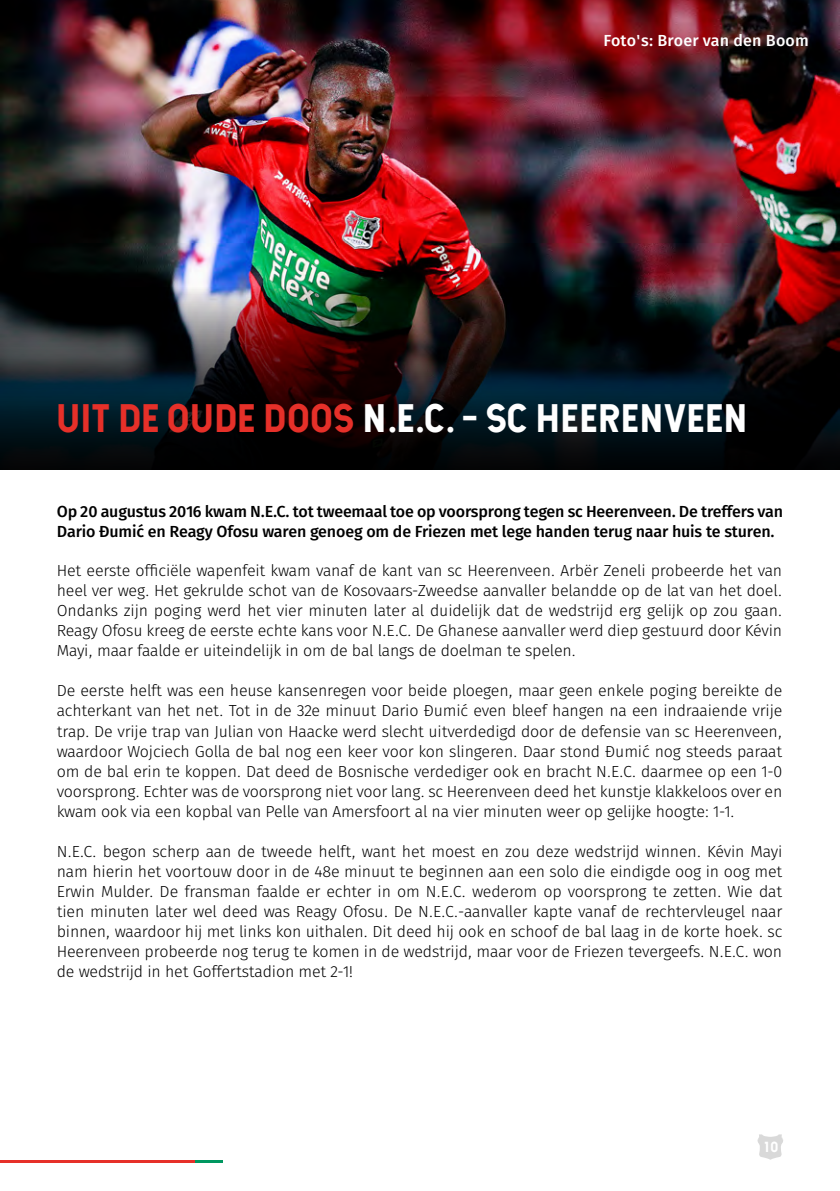
<style>
.page{position:relative;width:840px;height:1191px;background:#fff}
.page>*{position:absolute;margin:0;border:0;box-sizing:border-box;transform-origin:0 0}
.t1{font:38px "Hansief";letter-spacing:.03em;color:#fff}
.t2{font:16px/20px "Fira Sans OT Light";letter-spacing:-.01em;color:#000;text-align:justify}
.t3{font:16px/20px "Fira Sans OT Medium";letter-spacing:-.01em;color:#000}
.t4{font:16px "Fira Sans OT Medium";letter-spacing:.01em;color:#fff}
.t5{font:14px "Hansief";color:#fff}
.s1{color:#e63029}
</style>
<div class="page">
<img style="left:0;top:0;width:839px;height:220px">
<svg style="left:757px;top:1134px;width:25px;height:25px"></svg>
<hr style="left:194px;top:1159px;width:29px;height:3px;background:#009760">
<hr style="left:0;top:1159px;width:194px;height:3px;background:#e63029">
<img style="left:0;top:221px;width:839px;height:249px">
<p class="t4" style="left:603px;top:29px;width:207px">Foto's: Broer van den Boom</p>
<h1 class="t1" style="left:57px;top:394px;width:691px"><span class="s1">UIT DE OUDE DOOS</span> N.E.C. - SC HEERENVEEN</h1>
<p class="t3" style="left:57px;top:503px;width:727px">Op 20 augustus 2016 kwam N.E.C. tot tweemaal toe op voorsprong tegen sc Heerenveen. De treffers van<br>Dario Đumić en Reagy Ofosu waren genoeg om de Friezen met lege handen terug naar huis te sturen.</p>
<p class="t2" style="left:57px;top:562px;width:726px">Het eerste officiële wapenfeit kwam vanaf de kant van sc Heerenveen. Arbër Zeneli probeerde het van heel ver weg. Het gekrulde schot van de Kosovaars-Zweedse aanvaller belandde op de lat van het doel.<br>Ondanks zijn poging werd het vier minuten later al duidelijk dat de wedstrijd erg gelijk op zou gaan.<br>Reagy Ofosu kreeg de eerste echte kans voor N.E.C. De Ghanese aanvaller werd diep gestuurd door Kévin Mayi, maar faalde er uiteindelijk in om de bal langs de doelman te spelen.</p>
<p class="t2" style="left:57px;top:682px;width:726px">De eerste helft was een heuse kansenregen voor beide ploegen, maar geen enkele poging bereikte de achterkant van het net. Tot in de 32e minuut Dario Đumić even bleef hangen na een indraaiende vrije trap. De vrije trap van Julian von Haacke werd slecht uitverdedigd door de defensie van sc Heerenveen, waardoor Wojciech Golla de bal nog een keer voor kon slingeren. Daar stond Đumić nog steeds paraat om de bal erin te koppen. Dat deed de Bosnische verdediger ook en bracht N.E.C. daarmee op een 1-0 voorsprong. Echter was de voorsprong niet voor lang. sc Heerenveen deed het kunstje klakkeloos over en kwam ook via een kopbal van Pelle van Amersfoort al na vier minuten weer op gelijke hoogte: 1-1.</p>
<p class="t2" style="left:57px;top:842px;width:726px">N.E.C. begon scherp aan de tweede helft, want het moest en zou deze wedstrijd winnen. Kévin Mayi nam hierin het voortouw door in de 48e minuut te beginnen aan een solo die eindigde oog in oog met Erwin Mulder. De fransman faalde er echter in om N.E.C. wederom op voorsprong te zetten. Wie dat tien minuten later wel deed was Reagy Ofosu. De N.E.C.-aanvaller kapte vanaf de rechtervleugel naar binnen, waardoor hij met links kon uithalen. Dit deed hij ook en schoof de bal laag in de korte hoek. sc Heerenveen probeerde nog terug te komen in de wedstrijd, maar voor de Friezen tevergeefs. N.E.C. won de wedstrijd in het Goffertstadion met 2-1!</p>
<p class="t5" style="left:762px;top:1137px;width:16px">10</p>
</div>
